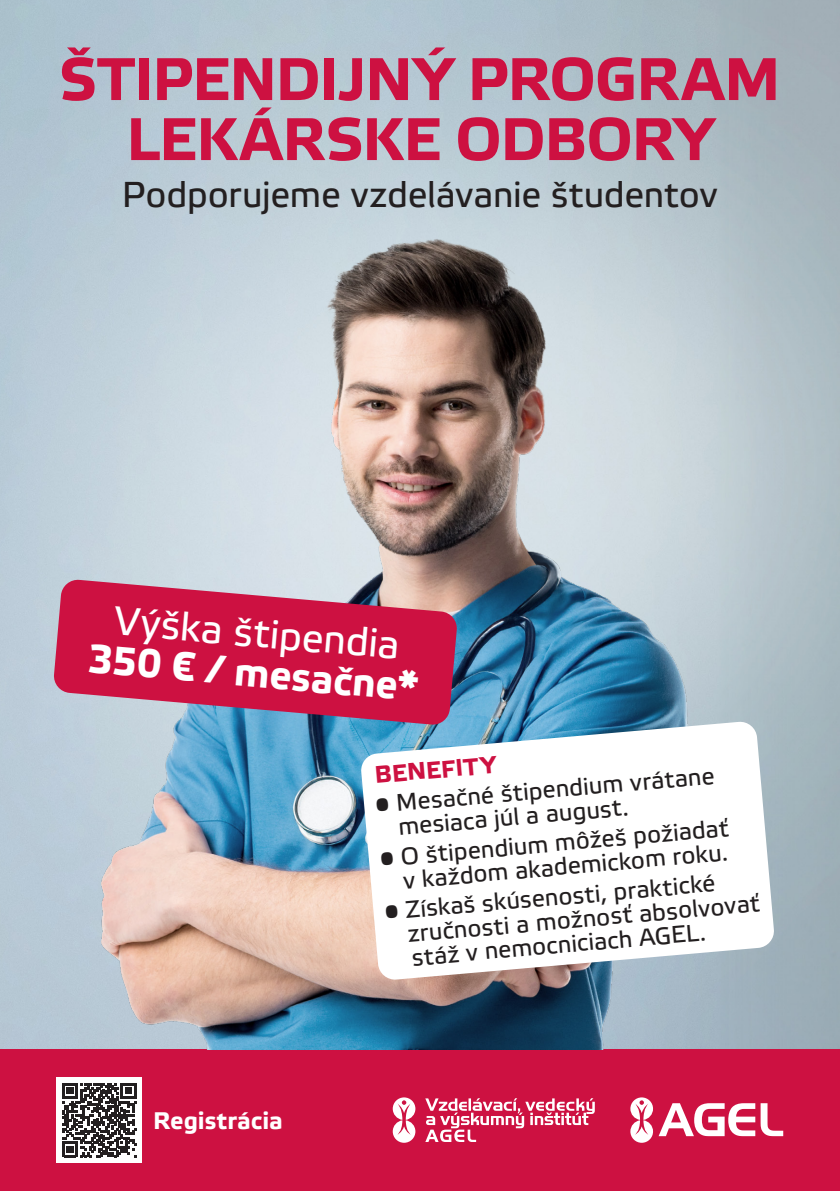
<style>
.page{position:relative;width:840px;height:1191px;background:#fff}
.page>*{position:absolute;margin:0;border:0;box-sizing:border-box;transform-origin:0 0}
.Title_Text{font:700 60px/60px "Etelka Text Pro";letter-spacing:-.015em;color:#cd1141;text-align:center}
.Title_Text-2{font:40px "Etelka Text Pro";color:#fff}
.Title_Text-3{font:700 40px "Etelka Text Pro";color:#fff}
.Title_Text-4{font:36px "Etelka Text Pro";letter-spacing:-.01em;color:#231f20}
.Title_Text-5{font:24px/24px "Etelka Text Pro";color:#231f20}
.Title_Text-6{font:700 24px "Etelka Text Pro";letter-spacing:.005em;color:#fff}
.Title_Text-7{font:700 24px "Etelka Text Pro";color:#cd1141}
</style>
<div class="page">
<div style="left:0;top:1049px;width:839px;height:142px;background:#cd1141"></div>
<div style="left:57px;top:1077px;width:85px;height:85px;background:#fff"></div>
<svg style="left:62px;top:1083px;width:74px;height:74px"></svg>
<svg style="left:630px;top:1097px;width:152px;height:45px"></svg>
<svg style="left:392px;top:1097px;width:202px;height:45px"></svg>
<img style="left:101px;top:238px;width:588px;height:811px">
<svg style="left:53px;top:579px;width:404px;height:146px;background:#c53a61"></svg>
<svg style="left:360px;top:721px;width:414px;height:259px"></svg>
<p class="Title_Text" style="left:59px;top:52px;width:722px">ŠTIPENDIJNÝ PROGRAM<br>LEKÁRSKE ODBORY</p>
<p class="Title_Text-4" style="left:122px;top:176px;width:597px">Podporujeme vzdelávanie študentov</p>
<p class="Title_Text-2" style="left:116px;top:599px;width:288px;rotate:5deg">Výška štipendia</p>
<p class="Title_Text-3" style="left:90px;top:636px;width:333px;rotate:5deg">350 € / mesačne*</p>
<p class="Title_Text-6" style="left:153px;top:1107px;width:131px">Registrácia</p>
<p class="Title_Text-7" style="left:373px;top:762px;width:123px;rotate:-5deg">BENEFITY</p>
<p class="Title_Text-5" style="left:395px;top:792px;width:321px;text-indent:-21px;rotate:-5deg">• Mesačné štipendium vrátane mesiaca júl a august.</p>
<p class="Title_Text-5" style="left:379px;top:847px;width:351px;text-align:right;rotate:-5deg">• O štipendium môžeš požiadať v každom akademickom roku.</p>
<p class="Title_Text-5" style="left:404px;top:899px;width:355px;text-indent:-21px;rotate:-5deg">• Získaš skúsenosti, praktické zručnosti a možnosť absolvovať stáž v nemocniciach AGEL.</p>
</div>
